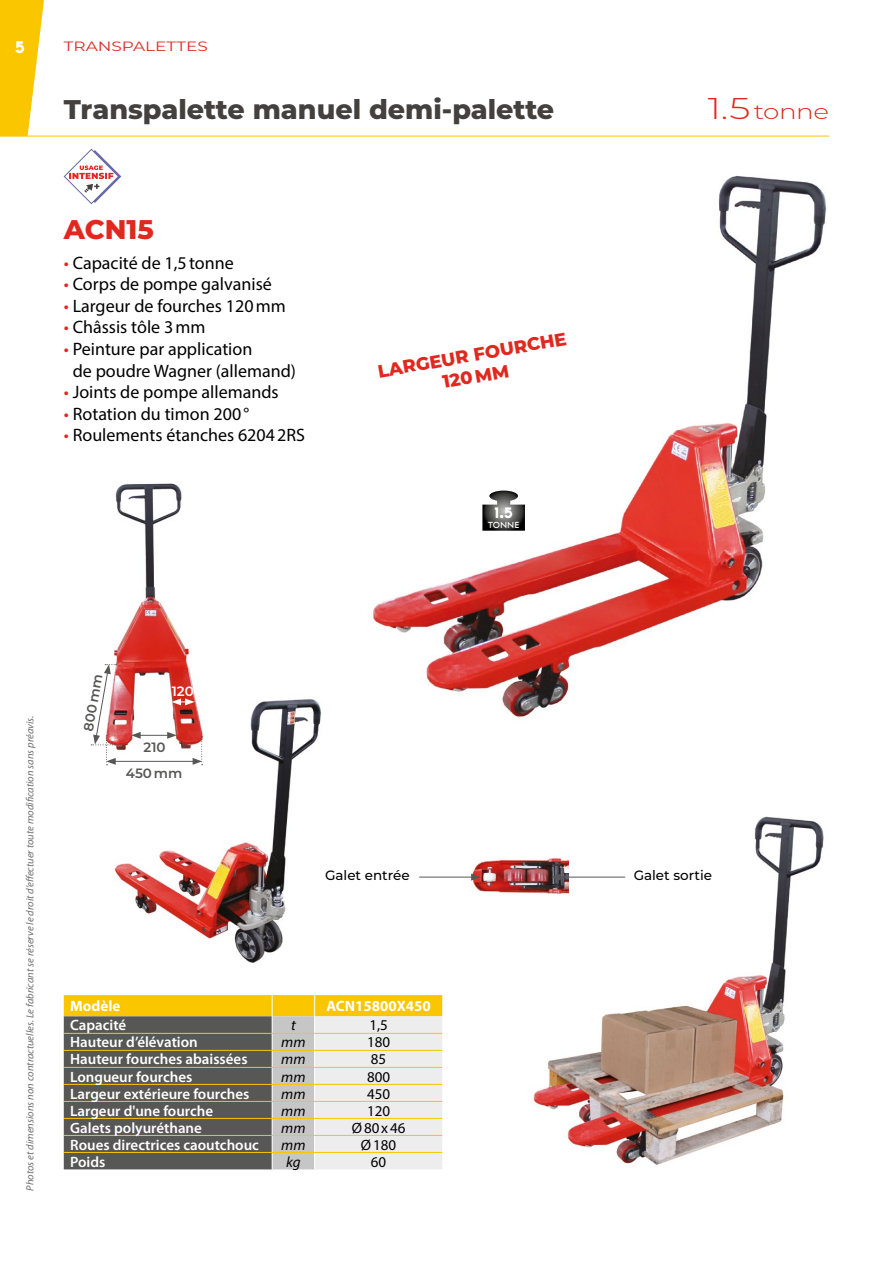
<style>
.page{position:relative;width:893px;height:1263px;background:#fff}
.page>*{position:absolute;margin:0;border:0;box-sizing:border-box;transform-origin:0 0}
.t1{font:800 27px "Montserrat";color:#43403d}
.t2{font:800 27px "Montserrat";color:#e1281e}
.t3{font:300 21px "Montserrat";letter-spacing:-.02em;color:#e1281e;scale:1.25 1}
.t4{font:18px/21.6px "Myriad Pro";color:#000}
.t5{font:800 18px/21.6px "Montserrat";color:#e1281e;text-align:center}
.t6{font:600 15px "Myriad Pro";color:#fff}
.t7{font:15px "Myriad Pro";color:#000}
.t8{font:700 15px "Myriad Pro";color:#fff}
.t9{font:italic 15px "Myriad Pro";color:#000}
.t10{font:800 15px "TYPOGRAPHPRO";color:#fff}
.t11{font:500 13.5px "Montserrat";color:#000}
.t12{font:13.5px "Montserrat";color:#e1281e;scale:1.25 1}
.t13{font:600 13.5px "Montserrat";color:#575756}
.t14{font:600 13.5px "Montserrat";color:#fff}
.t15{font:800 13.5px "TYPOGRAPHPRO";color:#fff}
.t16{font:italic 10.5px "Myriad Pro";color:#706f6f}
.t17{font:600 7.8px "TYPOGRAPHPRO";color:#fff}
.s1{color:#e1281e}
.s2{font-size:30px}
</style>
<div class="page">
<svg style="left:0;top:0;width:49px;height:136px"></svg>
<hr style="left:0;top:136px;width:829px;height:1px;background:#f9c600">
<img style="left:114px;top:699px;width:208px;height:264px">
<img style="left:533px;top:816px;width:291px;height:349px">
<img style="left:471px;top:855px;width:98px;height:41px">
<img style="left:373px;top:176px;width:454px;height:541px">
<img style="left:114px;top:483px;width:99px;height:271px">
<hr style="left:113px;top:761px;width:82px;height:1px;background:#575756">
<hr style="left:138px;top:735px;width:32px;height:1px;background:#575756">
<svg style="left:131px;top:732px;width:10px;height:7px"></svg>
<svg style="left:167px;top:732px;width:10px;height:7px"></svg>
<svg style="left:172px;top:698px;width:23px;height:7px"></svg>
<svg style="left:193px;top:736px;width:10px;height:29px"></svg>
<svg style="left:91px;top:664px;width:30px;height:101px"></svg>
<hr style="left:558px;top:877px;width:67px;height:1px;background:#575756">
<svg style="left:551px;top:874px;width:10px;height:6px"></svg>
<hr style="left:419px;top:877px;width:54px;height:1px;background:#575756">
<svg style="left:471px;top:874px;width:10px;height:6px"></svg>
<svg style="left:64px;top:995px;width:378px;height:174px;background:#a39c81"></svg>
<hr style="left:64px;top:1033px;width:208px;height:1px;background:#f9c600">
<hr style="left:64px;top:1050px;width:208px;height:1px;background:#f9c600">
<hr style="left:64px;top:1067px;width:208px;height:1px;background:#f9c600">
<hr style="left:64px;top:1084px;width:208px;height:1px;background:#f9c600">
<hr style="left:64px;top:1101px;width:208px;height:1px;background:#f9c600">
<hr style="left:64px;top:1118px;width:208px;height:1px;background:#f9c600">
<hr style="left:64px;top:1135px;width:208px;height:1px;background:#f9c600">
<hr style="left:272px;top:1033px;width:43px;height:1px;background:#f9c600">
<hr style="left:272px;top:1050px;width:43px;height:1px;background:#f9c600">
<hr style="left:272px;top:1067px;width:43px;height:1px;background:#f9c600">
<hr style="left:272px;top:1084px;width:43px;height:1px;background:#f9c600">
<hr style="left:272px;top:1101px;width:43px;height:1px;background:#f9c600">
<hr style="left:272px;top:1118px;width:43px;height:1px;background:#f9c600">
<hr style="left:272px;top:1135px;width:43px;height:1px;background:#f9c600">
<hr style="left:315px;top:1033px;width:127px;height:1px;background:#f9c600">
<hr style="left:315px;top:1050px;width:127px;height:1px;background:#f9c600">
<hr style="left:315px;top:1067px;width:127px;height:1px;background:#f9c600">
<hr style="left:315px;top:1084px;width:127px;height:1px;background:#f9c600">
<hr style="left:315px;top:1101px;width:127px;height:1px;background:#f9c600">
<hr style="left:315px;top:1118px;width:127px;height:1px;background:#f9c600">
<hr style="left:315px;top:1135px;width:127px;height:1px;background:#f9c600">
<hr style="left:64px;top:1152px;width:208px;height:1px;background:#f9c600">
<hr style="left:272px;top:1152px;width:43px;height:1px;background:#f9c600">
<hr style="left:315px;top:1152px;width:127px;height:1px;background:#f9c600">
<svg style="left:482px;top:491px;width:43px;height:40px"></svg>
<svg style="left:63px;top:148px;width:58px;height:57px"></svg>
<p class="t10" style="left:15px;top:36px;width:12px">5</p>
<p class="t12" style="left:64px;top:37px;width:117px">TRANSPALETTES</p>
<h1 class="t1" style="left:64px;top:90px;width:492px">Transpalette manuel demi-palette</h1>
<h1 class="t2" style="left:64px;top:209px;width:91px">ACN15</h1>
<p class="t4" style="left:64px;top:252px;width:171px"><span class="s1">•</span> Capacité de 1,5tonne</p>
<p class="t4" style="left:64px;top:273px;width:209px"><span class="s1">•</span> Corps de pompe galvanisé</p>
<p class="t4" style="left:64px;top:295px;width:224px"><span class="s1">•</span> Largeur de fourches 120mm</p>
<p class="t4" style="left:64px;top:316px;width:143px"><span class="s1">•</span> Châssis tôle 3mm</p>
<p class="t4" style="left:73px;top:338px;width:225px;text-indent:-9px"><span class="s1">•</span> Peinture par application<br>de poudre Wagner (allemand)</p>
<p class="t4" style="left:64px;top:381px;width:216px"><span class="s1">•</span> Joints de pompe allemands</p>
<p class="t4" style="left:64px;top:403px;width:187px"><span class="s1">•</span> Rotation du timon 200°</p>
<p class="t4" style="left:64px;top:424px;width:243px"><span class="s1">•</span> Roulements étanches 62042RS</p>
<p class="t5" style="left:376px;top:360px;width:193px;rotate:-10deg">LARGEUR FOURCHE<br>120 MM</p>
<p class="t15" style="left:494px;top:502px;width:21px">1.5</p>
<p class="t17" style="left:488px;top:519px;width:33px">TONNE</p>
<p class="t3" style="left:708px;top:97px;width:99px"><span class="s2">1.5</span> tonne</p>
<p class="t16" style="left:23px;top:1191px;width:477px;rotate:-90deg">Photos et dimensions non contractuelles. Le fabricant se réserve le droit d’effectuer toute modification sans préavis.</p>
<p class="t13" style="left:79px;top:729px;width:56px;rotate:-80deg">800 m m</p>
<p class="t14" style="left:172px;top:682px;width:24px">120</p>
<p class="t13" style="left:144px;top:738px;width:24px">210</p>
<p class="t13" style="left:126px;top:764px;width:58px">450 mm</p>
<p class="t11" style="left:325px;top:866px;width:86px">Galet entrée</p>
<p class="t11" style="left:634px;top:866px;width:80px">Galet sortie</p>
<p class="t8" style="left:70px;top:996px;width:52px">Modèle</p>
<p class="t8" style="left:326px;top:996px;width:106px">ACN15800X450</p>
<p class="t6" style="left:70px;top:1016px;width:58px">Capacité</p>
<p class="t9" style="left:291px;top:1016px;width:6px">t</p>
<p class="t7" style="left:369px;top:1016px;width:20px">1,5</p>
<p class="t6" style="left:70px;top:1033px;width:129px">Hauteur d’élévation</p>
<p class="t9" style="left:281px;top:1033px;width:26px">mm</p>
<p class="t7" style="left:367px;top:1033px;width:25px">180</p>
<p class="t6" style="left:70px;top:1050px;width:179px">Hauteur fourches abaissées</p>
<p class="t9" style="left:281px;top:1050px;width:26px">mm</p>
<p class="t7" style="left:371px;top:1050px;width:17px">85</p>
<p class="t6" style="left:70px;top:1067px;width:124px">Longueur fourches</p>
<p class="t9" style="left:281px;top:1067px;width:26px">mm</p>
<p class="t7" style="left:367px;top:1067px;width:25px">800</p>
<p class="t6" style="left:70px;top:1084px;width:181px">Largeur extérieure fourches</p>
<p class="t9" style="left:281px;top:1084px;width:26px">mm</p>
<p class="t7" style="left:367px;top:1084px;width:25px">450</p>
<p class="t6" style="left:70px;top:1101px;width:145px">Largeur d'une fourche</p>
<p class="t9" style="left:281px;top:1101px;width:26px">mm</p>
<p class="t7" style="left:367px;top:1101px;width:25px">120</p>
<p class="t6" style="left:70px;top:1118px;width:133px">Galets polyuréthane</p>
<p class="t9" style="left:281px;top:1118px;width:26px">mm</p>
<p class="t7" style="left:352px;top:1118px;width:55px">Ø80x46</p>
<p class="t6" style="left:70px;top:1135px;width:190px">Roues directrices caoutchouc</p>
<p class="t9" style="left:281px;top:1135px;width:26px">mm</p>
<p class="t7" style="left:361px;top:1135px;width:37px">Ø180</p>
<p class="t6" style="left:70px;top:1152px;width:37px">Poids</p>
<p class="t9" style="left:286px;top:1152px;width:16px">kg</p>
<p class="t7" style="left:371px;top:1152px;width:17px">60</p>
</div>
